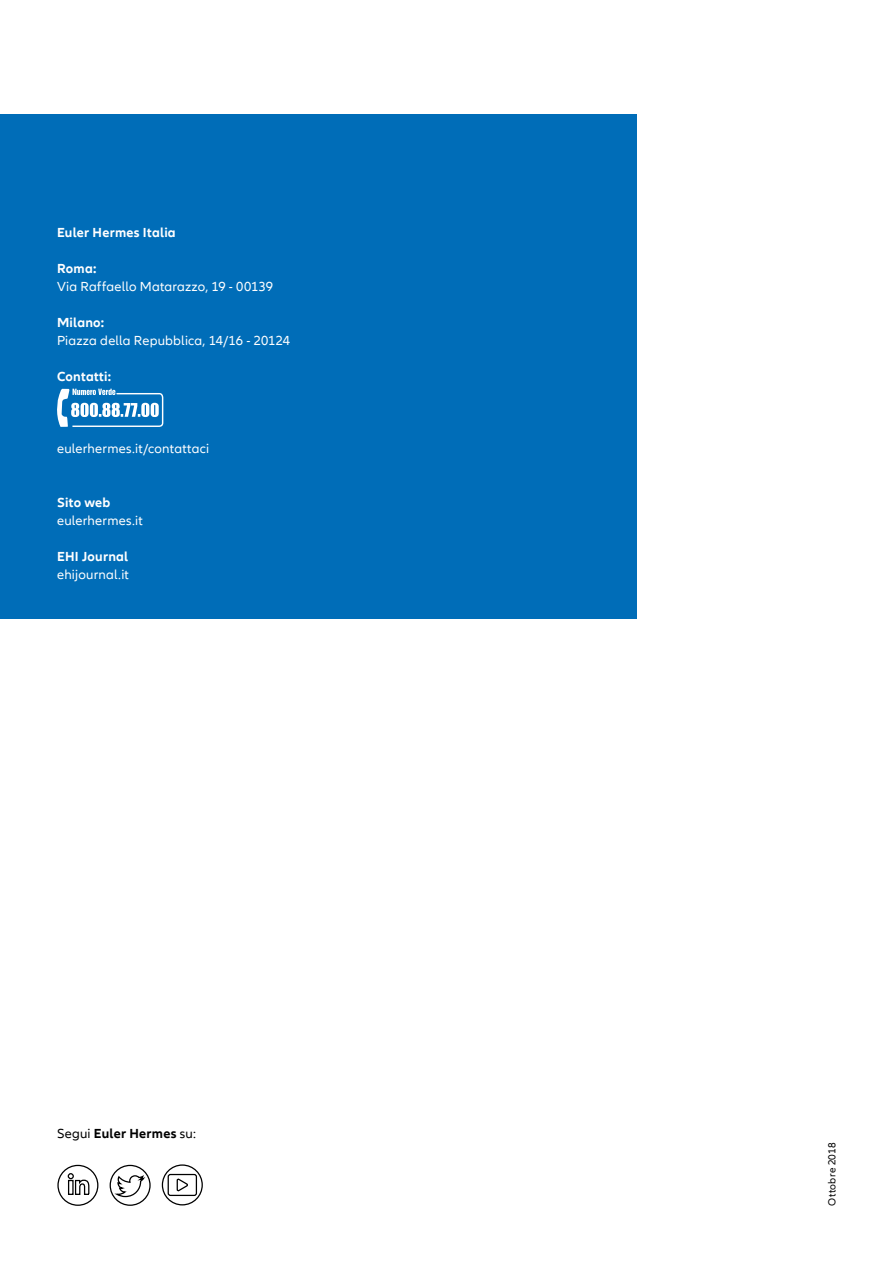
<style>
.page{position:relative;width:893px;height:1263px;background:#fff}
.page>*{position:absolute;margin:0;border:0;box-sizing:border-box;transform-origin:0 0}
.t1{font:13.5px "Allianz Neo";letter-spacing:.015em;color:#fff}
.t2{font:700 13.5px "Allianz Neo";letter-spacing:.02em;color:#fff}
.t3{font:700 13.5px "Allianz Neo";letter-spacing:.02em;color:#000}
.t4{font:10.5px "Allianz Neo";letter-spacing:.02em;color:#000}
.s1{font-weight:400}
</style>
<div class="page">
<div style="left:0;top:115px;width:636px;height:504px;background:#006db8"></div>
<svg style="left:57px;top:389px;width:106px;height:38px"></svg>
<svg style="left:57px;top:1164px;width:146px;height:41px"></svg>
<p class="t2" style="left:57px;top:225px;width:120px">Euler Hermes Italia</p>
<p class="t2" style="left:57px;top:261px;width:41px">Roma:</p>
<p class="t1" style="left:57px;top:279px;width:218px">Via Raffaello Matarazzo, 19 - 00139</p>
<p class="t2" style="left:57px;top:315px;width:49px">Milano:</p>
<p class="t1" style="left:57px;top:333px;width:235px">Piazza della Repubblica, 14/16 - 20124</p>
<p class="t2" style="left:57px;top:369px;width:56px">Contatti:</p>
<p class="t1" style="left:57px;top:441px;width:154px">eulerhermes.it/contattaci</p>
<p class="t2" style="left:57px;top:495px;width:55px">Sito web</p>
<p class="t1" style="left:57px;top:513px;width:87px">eulerhermes.it</p>
<p class="t2" style="left:57px;top:549px;width:73px">EHI Journal</p>
<p class="t1" style="left:57px;top:567px;width:73px">ehijournal.it</p>
<p class="t3" style="left:57px;top:1125px;width:140px"><span class="s1">Segui</span> Euler Hermes <span class="s1">su:</span></p>
<p class="t4" style="left:826px;top:1205px;width:64px;rotate:-90deg">Ottobre 2018</p>
</div>
